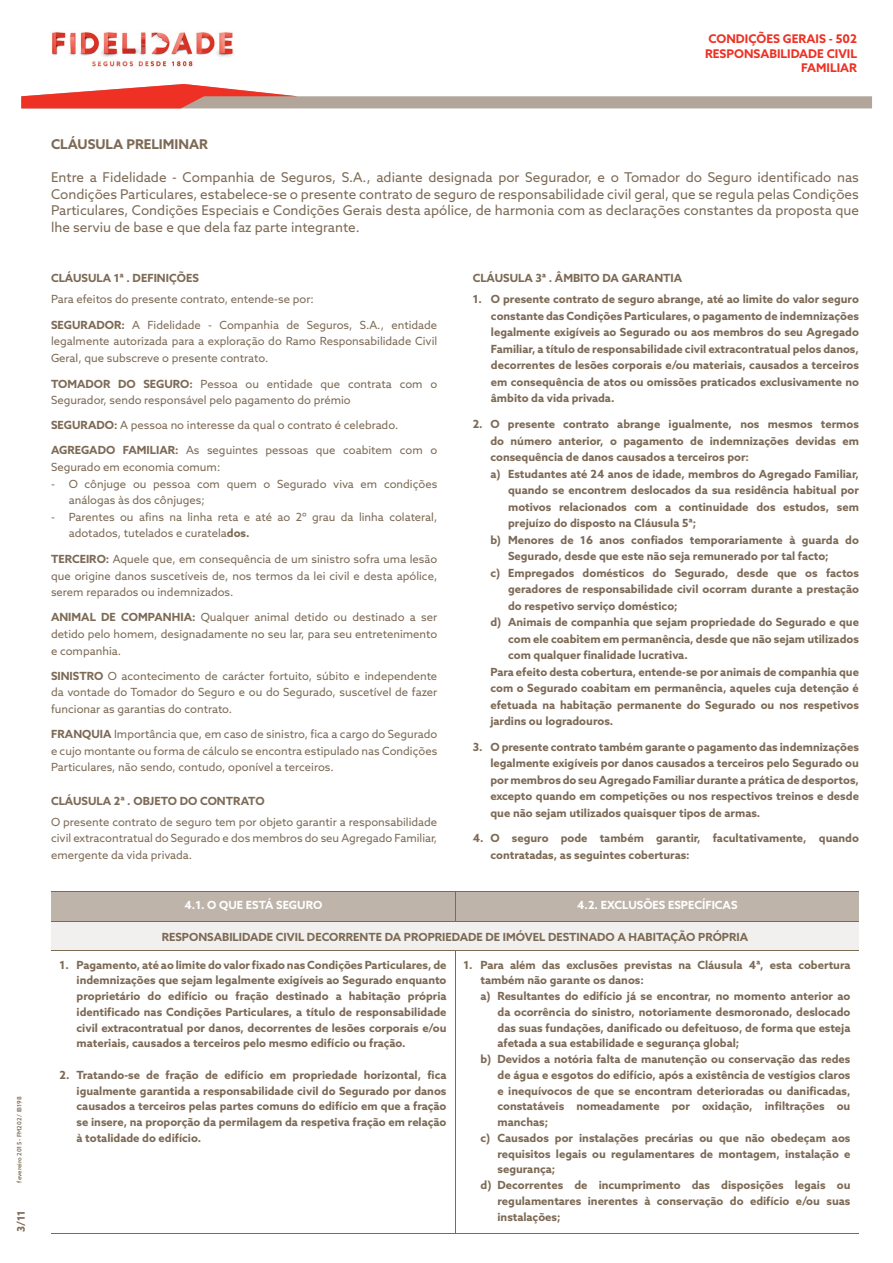
<style>
.page{position:relative;width:893px;height:1263px;background:#fff}
.page>*{position:absolute;margin:0;border:0;box-sizing:border-box;transform-origin:0 0}
.t1{font:13.5px/16.5px "Azo Sans";color:#7c6a55;text-align:justify}
.t2{font:700 13.5px "Azo Sans";color:#7c6a55}
.t3{font:700 12px/14.4px "Azo Sans";color:#ee3124;text-align:right}
.t4{font:700 11.25px/16.5px "Azo Sans";color:#7c6a55;text-align:justify}
.t5{font:11.25px/16.6px "Azo Sans";color:#7c6a55;text-align:justify}
.t6{font:700 11.25px "Azo Sans";color:#fff}
.t7{font:700 10.5px "Azo Sans";color:#7c6a55}
.t8{font:500 6px "Azo Sans";color:#7c6a55}
.s1{font-weight:700}
</style>
<div class="page">
<svg style="left:21px;top:84px;width:851px;height:24px"></svg>
<img style="left:51px;top:32px;width:183px;height:35px">
<div style="left:51px;top:891px;width:808px;height:30px;background:#beb4aa"></div>
<div style="left:51px;top:921px;width:808px;height:29px;background:#f2f0ee"></div>
<hr style="left:51px;top:921px;width:808px;height:1px;background:#7c6a55">
<hr style="left:51px;top:950px;width:808px;height:1px;background:#7c6a55">
<hr style="left:51px;top:1233px;width:808px;height:1px;background:#7c6a55">
<hr style="left:51px;top:891px;width:808px;height:1px;background:#7c6a55">
<svg style="left:455px;top:892px;width:1px;height:28px"></svg>
<hr style="left:455px;top:950px;width:1px;height:283px;background:#7c6a55">
<p class="t8" style="left:16px;top:1182px;width:88px;rotate:-90deg">fevereiro 2015 - FM202 / IB198</p>
<p class="t7" style="left:14px;top:1232px;width:23px;rotate:-90deg">3/11</p>
<p class="t3" style="left:705px;top:32px;width:153px">CONDIÇÕES GERAIS - 502<br>RESPONSABILIDADE CIVIL<br>FAMILIAR</p>
<p class="t2" style="left:51px;top:135px;width:158px">CLÁUSULA PRELIMINAR</p>
<p class="t1" style="left:51px;top:169px;width:809px">Entre a Fidelidade - Companhia de Seguros, S.A., adiante designada por Segurador, e o Tomador do Seguro identificado nas Condições Particulares, estabelece-se o presente contrato de seguro de responsabilidade civil geral, que se regula pelas Condições Particulares, Condições Especiais e Condições Gerais desta apólice, de harmonia com as declarações constantes da proposta que lhe serviu de base e que dela faz parte integrante.</p>
<p class="t4" style="left:51px;top:270px;width:149px">CLÁUSULA 1ª . DEFINIÇÕES</p>
<p class="t5" style="left:51px;top:291px;width:264px">Para efeitos do presente contrato, entende-se por:</p>
<p class="t5" style="left:51px;top:316px;width:388px"><span class="s1">SEGURADOR:</span> A Fidelidade - Companhia de Seguros, S.A., entidade legalmente autorizada para a exploração do Ramo Responsabilidade Civil Geral, que subscreve o presente contrato.</p>
<p class="t5" style="left:51px;top:375px;width:388px"><span class="s1">TOMADOR DO SEGURO:</span> Pessoa ou entidade que contrata com o<br>Segurador, sendo responsável pelo pagamento do prémio</p>
<p class="t5" style="left:51px;top:417px;width:349px"><span class="s1">SEGURADO:</span> A pessoa no interesse da qual o contrato é celebrado.</p>
<p class="t5" style="left:51px;top:442px;width:388px"><span class="s1">AGREGADO FAMILIAR:</span> As seguintes pessoas que coabitem com o<br>Segurado em economia comum:</p>
<p class="t5" style="left:69px;top:475px;width:370px;text-indent:-18px">- O cônjuge ou pessoa com quem o Segurado viva em condições análogas às dos cônjuges;</p>
<p class="t5" style="left:69px;top:508px;width:370px;text-indent:-18px">- Parentes ou afins na linha reta e até ao 2º grau da linha colateral, adotados, tutelados e curatela<span class="s1">dos.</span></p>
<p class="t5" style="left:51px;top:550px;width:388px"><span class="s1">TERCEIRO:</span> Aquele que, em consequência de um sinistro sofra uma lesão que origine danos suscetíveis de, nos termos da lei civil e desta apólice, serem reparados ou indemnizados.</p>
<p class="t5" style="left:51px;top:609px;width:388px"><span class="s1">ANIMAL DE COMPANHIA:</span> Qualquer animal detido ou destinado a ser detido pelo homem, designadamente no seu lar, para seu entretenimento e companhia.</p>
<p class="t5" style="left:51px;top:667px;width:388px"><span class="s1">SINISTRO</span> O acontecimento de carácter fortuito, súbito e independente da vontade do Tomador do Seguro e ou do Segurado, suscetível de fazer funcionar as garantias do contrato.</p>
<p class="t5" style="left:51px;top:725px;width:388px"><span class="s1">FRANQUIA</span> Importância que, em caso de sinistro, fica a cargo do Segurado e cujo montante ou forma de cálculo se encontra estipulado nas Condições Particulares, não sendo, contudo, oponível a terceiros.</p>
<p class="t4" style="left:51px;top:792px;width:215px">CLÁUSULA 2ª . OBJETO DO CONTRATO</p>
<p class="t5" style="left:51px;top:813px;width:388px">O presente contrato de seguro tem por objeto garantir a responsabilidade civil extracontratual do Segurado e dos membros do seu Agregado Familiar, emergente da vida privada.</p>
<p class="t6" style="left:185px;top:898px;width:139px">4.1. O QUE ESTÁ SEGURO</p>
<p class="t4" style="left:473px;top:270px;width:211px">CLÁUSULA 3ª . ÂMBITO DA GARANTIA</p>
<p class="t4" style="left:491px;top:291px;width:370px;text-indent:-18px">1. O presente contrato de seguro abrange, até ao limite do valor seguro constante das Condições Particulares, o pagamento de indemnizações legalmente exigíveis ao Segurado ou aos membros do seu Agregado Familiar, a título de responsabilidade civil extracontratual pelos danos, decorrentes de lesões corporais e/ou materiais, causados a terceiros em consequência de atos ou omissões praticados exclusivamente no âmbito da vida privada.</p>
<p class="t4" style="left:473px;top:416px;width:388px">2. O presente contrato abrange igualmente, nos mesmos termos</p>
<p class="t4" style="left:490px;top:432px;width:370px">do número anterior, o pagamento de indemnizações devidas em</p>
<p class="t4" style="left:490px;top:449px;width:260px">consequência de danos causados a terceiros por:</p>
<p class="t4" style="left:490px;top:465px;width:370px">a) Estudantes até 24 anos de idade, membros do Agregado Familiar,</p>
<p class="t4" style="left:508px;top:482px;width:352px">quando se encontrem deslocados da sua residência habitual por</p>
<p class="t4" style="left:508px;top:498px;width:352px">motivos relacionados com a continuidade dos estudos, sem</p>
<p class="t4" style="left:508px;top:515px;width:190px">prejuízo do disposto na Cláusula 5ª;</p>
<p class="t4" style="left:490px;top:531px;width:370px">b) Menores de 16 anos confiados temporariamente à guarda do</p>
<p class="t4" style="left:508px;top:548px;width:322px">Segurado, desde que este não seja remunerado por tal facto;</p>
<p class="t4" style="left:490px;top:564px;width:370px">c) Empregados domésticos do Segurado, desde que os factos</p>
<p class="t4" style="left:508px;top:581px;width:352px">geradores de responsabilidade civil ocorram durante a prestação</p>
<p class="t4" style="left:508px;top:597px;width:171px">do respetivo serviço doméstico;</p>
<p class="t4" style="left:490px;top:614px;width:370px">d) Animais de companhia que sejam propriedade do Segurado e que</p>
<p class="t4" style="left:508px;top:630px;width:352px">com ele coabitem em permanência, desde que não sejam utilizados</p>
<p class="t4" style="left:508px;top:647px;width:181px">com qualquer finalidade lucrativa.</p>
<p class="t4" style="left:490px;top:663px;width:370px">Para efeito desta cobertura, entende-se por animais de companhia que</p>
<p class="t4" style="left:490px;top:680px;width:370px">com o Segurado coabitam em permanência, aqueles cuja detenção é</p>
<p class="t4" style="left:490px;top:696px;width:370px">efetuada na habitação permanente do Segurado ou nos respetivos</p>
<p class="t4" style="left:490px;top:713px;width:124px">jardins ou logradouros.</p>
<p class="t4" style="left:490px;top:738px;width:370px;text-indent:-18px">3. O presente contrato também garante o pagamento das indemnizações legalmente exigíveis por danos causados a terceiros pelo Segurado ou por membros do seu Agregado Familiar durante a prática de desportos, excepto quando em competições ou nos respectivos treinos e desde que não sejam utilizados quaisquer tipos de armas.</p>
<p class="t4" style="left:490px;top:829px;width:370px;text-indent:-18px">4. O seguro pode também garantir, facultativamente, quando contratadas, as seguintes coberturas:</p>
<p class="t6" style="left:577px;top:898px;width:162px">4.2. EXCLUSÕES ESPECÍFICAS</p>
<p class="t4" style="left:162px;top:928px;width:588px">RESPONSABILIDADE CIVIL DECORRENTE DA PROPRIEDADE DE IMÓVEL DESTINADO A HABITAÇÃO PRÓPRIA</p>
<p class="t4" style="left:77px;top:956px;width:371px;line-height:15.8px;text-indent:-17px">1. Pagamento, até ao limite do valor fixado nas Condições Particulares, de indemnizações que sejam legalmente exigíveis ao Segurado enquanto proprietário do edifício ou fração destinado a habitação própria identificado nas Condições Particulares, a título de responsabilidade civil extracontratual por danos, decorrentes de lesões corporais e/ou materiais, causados a terceiros pelo mesmo edifício ou fração.</p>
<p class="t4" style="left:77px;top:1067px;width:371px;line-height:15.8px;text-indent:-17px">2. Tratando-se de fração de edifício em propriedade horizontal, fica igualmente garantida a responsabilidade civil do Segurado por danos causados a terceiros pelas partes comuns do edifício em que a fração se insere, na proporção da permilagem da respetiva fração em relação à totalidade do edifício.</p>
<p class="t4" style="left:463px;top:956px;width:388px">1. Para além das exclusões previstas na Cláusula 4ª, esta cobertura</p>
<p class="t4" style="left:480px;top:972px;width:165px">também não garante os danos:</p>
<p class="t4" style="left:480px;top:988px;width:371px">a) Resultantes do edifício já se encontrar, no momento anterior ao</p>
<p class="t4" style="left:497px;top:1003px;width:354px">da ocorrência do sinistro, notoriamente desmoronado, deslocado</p>
<p class="t4" style="left:497px;top:1019px;width:354px">das suas fundações, danificado ou defeituoso, de forma que esteja</p>
<p class="t4" style="left:497px;top:1035px;width:243px">afetada a sua estabilidade e segurança global;</p>
<p class="t4" style="left:480px;top:1051px;width:371px">b) Devidos a notória falta de manutenção ou conservação das redes</p>
<p class="t4" style="left:497px;top:1066px;width:354px">de água e esgotos do edifício, após a existência de vestígios claros</p>
<p class="t4" style="left:497px;top:1082px;width:354px">e inequívocos de que se encontram deterioradas ou danificadas,</p>
<p class="t4" style="left:497px;top:1098px;width:354px">constatáveis nomeadamente por oxidação, infiltrações ou</p>
<p class="t4" style="left:497px;top:1114px;width:52px">manchas;</p>
<p class="t4" style="left:480px;top:1129px;width:371px">c) Causados por instalações precárias ou que não obedeçam aos</p>
<p class="t4" style="left:497px;top:1145px;width:354px">requisitos legais ou regulamentares de montagem, instalação e</p>
<p class="t4" style="left:497px;top:1161px;width:59px">segurança;</p>
<p class="t4" style="left:480px;top:1177px;width:371px">d) Decorrentes de incumprimento das disposições legais ou</p>
<p class="t4" style="left:497px;top:1192px;width:354px">regulamentares inerentes à conservação do edifício e/ou suas</p>
<p class="t4" style="left:497px;top:1208px;width:65px">instalações;</p>
</div>
